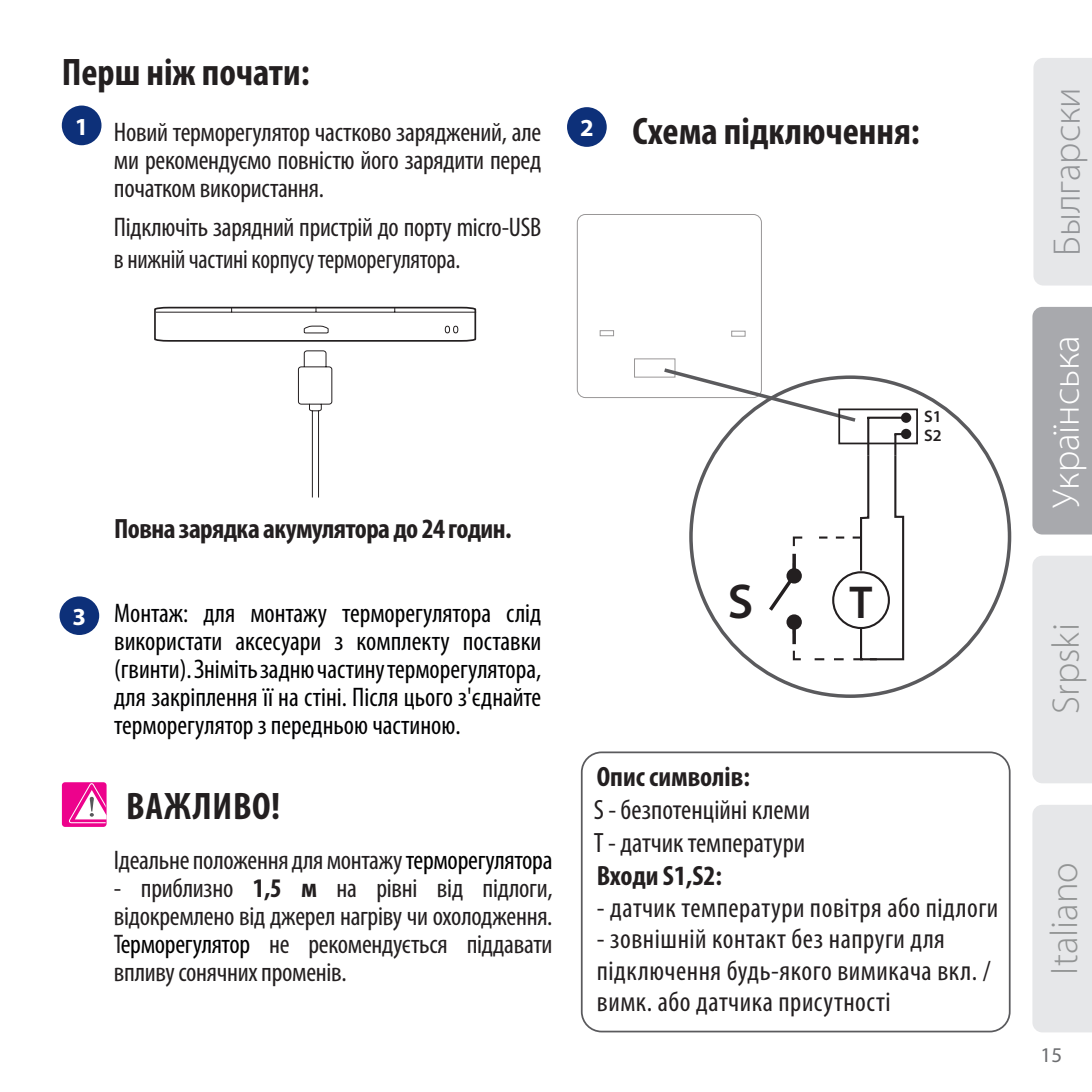
<style>
.page{position:relative;width:1092px;height:1092px;background:#fff}
.page>*{position:absolute;margin:0;border:0;box-sizing:border-box;transform-origin:0 0}
.t1{font:600 49px "Myriad Pro";color:#231f20}
.t2{font:700 condensed 38.5px "Myriad Pro";color:#231f20}
.t3{font:300 38.5px "Myriad Pro";color:#939595}
.t4{font:300 38.5px "Myriad Pro";color:#fff}
.t5{font:300 38.5px "Myriad Pro";color:#939598}
.t6{font:700 condensed 38.5px "Myriad Pro";letter-spacing:.02em;color:#231f20}
.t7{font:condensed 28px/31.5px "Myriad Pro";letter-spacing:.02em;color:#231f20}
.t8{font:700 condensed 28px "Myriad Pro";letter-spacing:-.02em;color:#231f20}
.t9{font:condensed 28px "Myriad Pro";color:#231f20}
.t10{font:700 condensed 28px "Myriad Pro";color:#231f20}
.t11{font:condensed 26.95px/28px "Myriad Pro";letter-spacing:-.01em;color:#231f20;text-align:justify}
.t12{font:condensed 26.95px/28px "Myriad Pro";color:#000002;text-align:justify}
.t13{font:700 24.5px "Myriad Pro";color:#fff}
.t14{font:21px "Myriad Pro";color:#6c6d70}
.t15{font:600 16.45px/18.9px "Myriad Pro";color:#231f20}
.s1{color:#000001}
.s2{font-weight:700}
</style>
<div class="page">
<div style="left:1032px;top:307px;width:59px;height:227px;background:#a8a9ad"></div>
<div style="left:1032px;top:556px;width:59px;height:227px;background:#e6e7e9"></div>
<div style="left:1032px;top:805px;width:59px;height:227px;background:#e6e7e9"></div>
<div style="left:1033px;top:58px;width:58px;height:227px;background:#e6e7e9"></div>
<div style="left:62px;top:782px;width:45px;height:44px;background:#ed028c;border-radius:3px"></div>
<svg style="left:67px;top:782px;width:40px;height:41px"></svg>
<div style="left:581px;top:751px;width:429px;height:281px;border:2px solid #5a5a5d;border-radius:20px"></div>
<svg style="left:154px;top:306px;width:323px;height:36px"></svg>
<div style="left:62px;top:105px;width:39px;height:40px;background:#0d3079;border-radius:50%"></div>
<div style="left:567px;top:107px;width:39px;height:40px;background:#0d3079;border-radius:50%"></div>
<div style="left:59px;top:596px;width:40px;height:39px;background:#0d3079;border-radius:50%"></div>
<div style="left:577px;top:214px;width:184px;height:184px;border:1px solid #231f20;border-radius:8px"></div>
<svg style="left:297px;top:350px;width:36px;height:148px"></svg>
<svg style="left:599px;top:330px;width:257px;height:94px"></svg>
<div style="left:838px;top:408px;width:79px;height:36px;border:2px solid #231f20"></div>
<svg style="left:900px;top:412px;width:11px;height:11px"></svg>
<div style="left:900px;top:429px;width:11px;height:10px;background:#231f20;border-radius:50%"></div>
<hr style="left:867px;top:417px;width:2px;height:38px;background:#231f20">
<hr style="left:867px;top:416px;width:39px;height:3px;background:#231f20">
<hr style="left:894px;top:434px;width:2px;height:21px;background:#231f20">
<svg style="left:769px;top:453px;width:136px;height:208px"></svg>
<p class="t2" style="left:62px;top:48px;width:249px">Перш ніж почати:</p>
<p class="t13" style="left:75px;top:110px;width:15px">1</p>
<p class="t13" style="left:580px;top:112px;width:15px">2</p>
<p class="t11" style="left:114px;top:117px;width:429px">Новий терморегулятор частково заряджений, але ми рекомендуємо повністю його зарядити перед початком використання.</p>
<p class="t11" style="left:114px;top:211px;width:429px;line-height:31.8px">Підключіть зарядний пристрій до порту micro-USB в нижній частині корпусу терморегулятора.</p>
<p class="t2" style="left:632px;top:107px;width:289px">Схема підключення:</p>
<p class="t13" style="left:73px;top:600px;width:15px">3</p>
<p class="t8" style="left:114px;top:511px;width:399px">Повна зарядка акумулятора до 24 годин.</p>
<p class="t12" style="left:114px;top:598px;width:428px">Монтаж: для монтажу терморегулятора слід використати аксесуари з комплекту поставки (гвинти). Зніміть задню частину терморегулятора, для закріплення її на стіні. Після цього з'єднайте терморегулятор з передньою частиною.</p>
<h1 class="t1" style="left:727px;top:570px;width:27px">S</h1>
<p class="t15" style="left:924px;top:406px;width:19px">S1<br>S2</p>
<p class="t6" style="left:126px;top:782px;width:155px">ВАЖЛИВО!</p>
<p class="t11" style="left:114px;top:846px;width:440px">Ідеальне положення для монтажу <span class="s1">терморегулятора</span></p>
<p class="t11" style="left:114px;top:874px;width:440px">- приблизно <span class="s2">1,5 м</span> на рівні від підлоги, відокремлено від джерел нагріву чи охолодження.<br>Т<span class="s1">ерморегулятор</span> не рекомендується піддавати впливу сонячних променів.</p>
<p class="t10" style="left:596px;top:759px;width:155px">Опис символів:</p>
<p class="t9" style="left:594px;top:792px;width:218px">S - безпотенційні клеми</p>
<p class="t9" style="left:594px;top:826px;width:213px">T - датчик температури</p>
<p class="t8" style="left:596px;top:858px;width:127px">Входи S1,S2:</p>
<p class="t7" style="left:596px;top:891px;width:403px">- датчик температури повітря або підлоги</p>
<p class="t7" style="left:596px;top:923px;width:395px">- зовнішній контакт без напруги для підключення будь-якого вимикача вкл. / вимк. або датчика присутності</p>
<p class="t5" style="left:1045px;top:256px;width:170px;rotate:-90deg">Былгарски</p>
<p class="t4" style="left:1044px;top:507px;width:174px;rotate:-90deg">Українська</p>
<p class="t3" style="left:1044px;top:713px;width:92px;rotate:-90deg">Srpski</p>
<p class="t3" style="left:1043px;top:975px;width:115px;rotate:-90deg">Italiano</p>
<p class="t14" style="left:1040px;top:1042px;width:23px">15</p>
</div>
